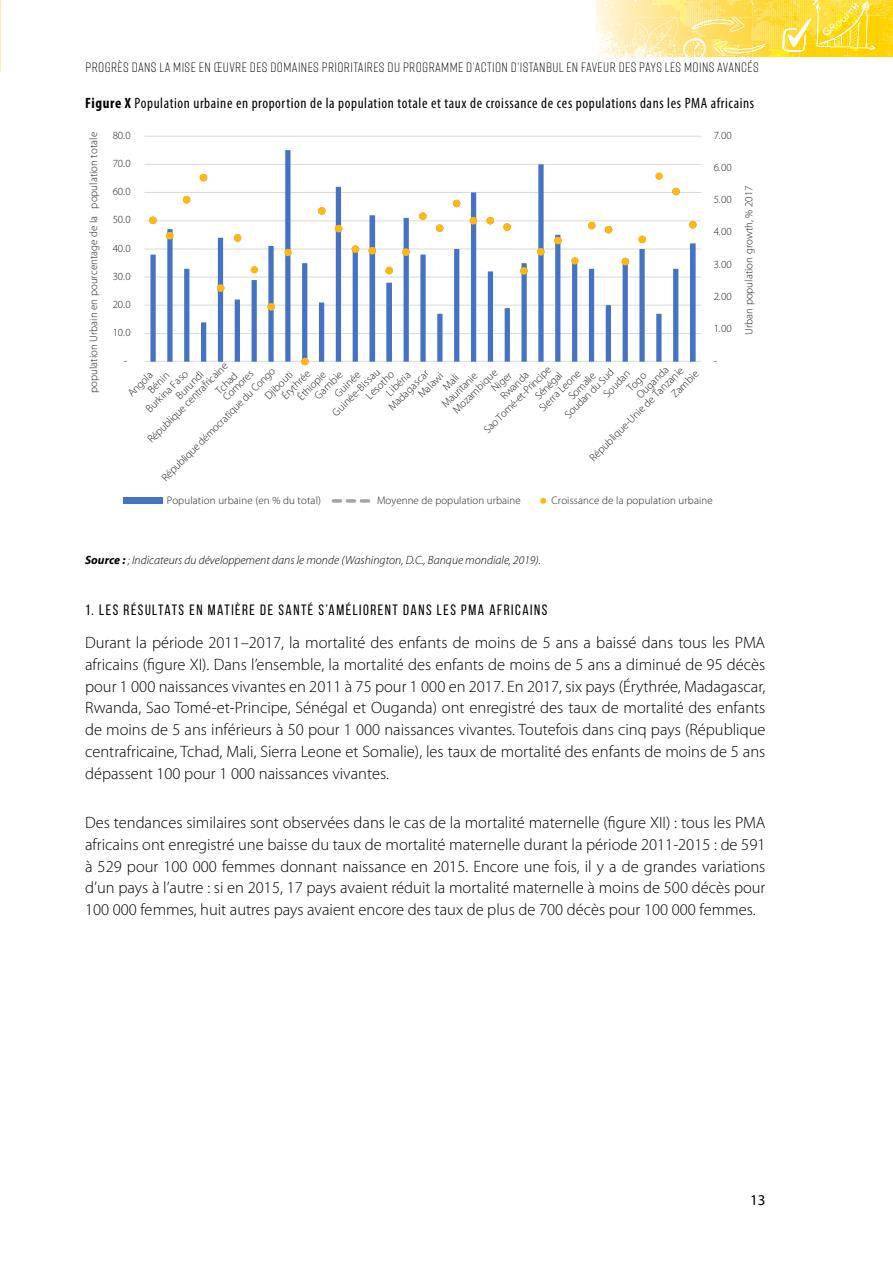
<style>
.page{position:relative;width:893px;height:1263px;background:#fff}
.page>*{position:absolute;margin:0;border:0;box-sizing:border-box;transform-origin:0 0}
.t1{font:300 16.5px/21.8px "Myriad Pro";color:#000;text-align:justify}
.t2{font:condensed 15px "Myriad Pro";letter-spacing:.04em;color:#000}
.t3{font:15px "Bebas Neue";letter-spacing:.1em;color:#000}
.t4{font:15px "Myriad Pro";color:#000}
.t5{font:300 13.5px "Rift";letter-spacing:.03em;color:#000}
.t6{font:italic 300 12px "Myriad Pro";color:#000}
.t7{font:300 10.95px/14px "Myriad Pro";letter-spacing:.005em;color:#231f20;text-align:right}
.t8{font:10.8px "Calibri";color:#595959}
.s1{font-weight:700}
</style>
<div class="page">
<svg style="left:596px;top:33px;width:16px;height:24px"></svg>
<svg style="left:0;top:0;width:1px;height:72px"></svg>
<svg style="left:634px;top:0;width:259px;height:57px;background:#fee05f"></svg>
<hr style="left:145px;top:361px;width:556px;height:1px;background:#d9d9d9">
<hr style="left:145px;top:333px;width:556px;height:1px;background:#d9d9d9">
<hr style="left:145px;top:305px;width:556px;height:1px;background:#d9d9d9">
<hr style="left:145px;top:277px;width:556px;height:1px;background:#d9d9d9">
<hr style="left:145px;top:249px;width:556px;height:1px;background:#d9d9d9">
<hr style="left:145px;top:221px;width:556px;height:1px;background:#d9d9d9">
<hr style="left:145px;top:192px;width:556px;height:1px;background:#d9d9d9">
<hr style="left:145px;top:164px;width:556px;height:1px;background:#d9d9d9">
<hr style="left:145px;top:136px;width:556px;height:1px;background:#d9d9d9">
<svg style="left:150px;top:150px;width:546px;height:212px"></svg>
<div style="left:149px;top:217px;width:8px;height:7px;background:#fcb813;border-radius:50%"></div>
<div style="left:166px;top:232px;width:7px;height:7px;background:#fcb813;border-radius:50%"></div>
<div style="left:183px;top:196px;width:7px;height:7px;background:#fcb813;border-radius:50%"></div>
<div style="left:200px;top:174px;width:7px;height:7px;background:#fcb813;border-radius:50%"></div>
<div style="left:217px;top:284px;width:7px;height:8px;background:#fcb813;border-radius:50%"></div>
<div style="left:234px;top:234px;width:7px;height:8px;background:#fcb813;border-radius:50%"></div>
<div style="left:251px;top:266px;width:7px;height:7px;background:#fcb813;border-radius:50%"></div>
<div style="left:267px;top:303px;width:8px;height:8px;background:#fcb813;border-radius:50%"></div>
<div style="left:284px;top:249px;width:8px;height:7px;background:#fcb813;border-radius:50%"></div>
<div style="left:301px;top:358px;width:8px;height:7px;background:#fcb813;border-radius:50%"></div>
<div style="left:318px;top:207px;width:7px;height:8px;background:#fcb813;border-radius:50%"></div>
<div style="left:335px;top:225px;width:7px;height:7px;background:#fcb813;border-radius:50%"></div>
<div style="left:352px;top:245px;width:7px;height:8px;background:#fcb813;border-radius:50%"></div>
<div style="left:369px;top:247px;width:7px;height:7px;background:#fcb813;border-radius:50%"></div>
<div style="left:385px;top:267px;width:8px;height:7px;background:#fcb813;border-radius:50%"></div>
<div style="left:402px;top:248px;width:8px;height:8px;background:#fcb813;border-radius:50%"></div>
<div style="left:419px;top:212px;width:8px;height:8px;background:#fcb813;border-radius:50%"></div>
<div style="left:436px;top:224px;width:7px;height:8px;background:#fcb813;border-radius:50%"></div>
<div style="left:453px;top:200px;width:7px;height:7px;background:#fcb813;border-radius:50%"></div>
<div style="left:470px;top:217px;width:7px;height:7px;background:#fcb813;border-radius:50%"></div>
<div style="left:486px;top:217px;width:8px;height:7px;background:#fcb813;border-radius:50%"></div>
<div style="left:503px;top:223px;width:8px;height:8px;background:#fcb813;border-radius:50%"></div>
<div style="left:520px;top:267px;width:8px;height:8px;background:#fcb813;border-radius:50%"></div>
<div style="left:537px;top:248px;width:7px;height:8px;background:#fcb813;border-radius:50%"></div>
<div style="left:554px;top:237px;width:8px;height:7px;background:#fcb813;border-radius:50%"></div>
<div style="left:571px;top:257px;width:8px;height:7px;background:#fcb813;border-radius:50%"></div>
<div style="left:588px;top:222px;width:7px;height:7px;background:#fcb813;border-radius:50%"></div>
<div style="left:605px;top:226px;width:7px;height:7px;background:#fcb813;border-radius:50%"></div>
<div style="left:622px;top:258px;width:7px;height:7px;background:#fcb813;border-radius:50%"></div>
<div style="left:638px;top:236px;width:8px;height:7px;background:#fcb813;border-radius:50%"></div>
<div style="left:655px;top:172px;width:8px;height:8px;background:#fcb813;border-radius:50%"></div>
<div style="left:672px;top:188px;width:8px;height:7px;background:#fcb813;border-radius:50%"></div>
<div style="left:689px;top:221px;width:7px;height:8px;background:#fcb813;border-radius:50%"></div>
<div style="left:123px;top:498px;width:39px;height:6px;background:#4472c4"></div>
<svg style="left:332px;top:499px;width:10px;height:4px"></svg>
<svg style="left:346px;top:499px;width:10px;height:4px"></svg>
<svg style="left:360px;top:499px;width:10px;height:4px"></svg>
<svg style="left:540px;top:498px;width:6px;height:6px"></svg>
<p class="t5" style="left:86px;top:58px;width:675px">PROGRÈS DANS LA MISE EN ŒUVRE DES DOMAINES PRIORITAIRES DU PROGRAMME D’ACTION D’ISTANBUL EN FAVEUR DES PAYS LES MOINS AVANCÉS</p>
<p class="t2" style="left:85px;top:94px;width:671px"><span class="s1">Figure X</span> Population urbaine en proportion de la population totale et taux de croissance de ces populations dans les PMA africains</p>
<p class="t7" style="left:86px;top:393px;width:262px;rotate:-90deg">population Urbain en pourcentage de la population totale</p>
<p class="t7" style="left:113px;top:128px;width:19px">80.0</p>
<p class="t7" style="left:113px;top:156px;width:19px">70.0</p>
<p class="t7" style="left:113px;top:184px;width:19px">60.0</p>
<p class="t7" style="left:113px;top:213px;width:19px">50.0</p>
<p class="t7" style="left:113px;top:241px;width:19px">40.0</p>
<p class="t7" style="left:113px;top:269px;width:19px">30.0</p>
<p class="t7" style="left:113px;top:297px;width:19px">20.0</p>
<p class="t7" style="left:113px;top:325px;width:19px">10.0</p>
<p class="t8" style="left:124px;top:353px;width:5px">-</p>
<p class="t7" style="left:144px;top:436px;width:110px;rotate:-45deg">République centrafricaine<br>Tchad</p>
<p class="t7" style="left:481px;top:426px;width:91px;rotate:-45deg">Sao Tomé-et-Principe</p>
<p class="t7" style="left:633px;top:392px;width:42px;rotate:-45deg">Ouganda</p>
<p class="t7" style="left:586px;top:454px;width:130px;rotate:-45deg">République-Unie de Tanzanie</p>
<p class="t7" style="left:562px;top:411px;width:66px;rotate:-45deg">Soudan du Sud</p>
<p class="t7" style="left:624px;top:384px;width:24px;rotate:-45deg">Togo</p>
<p class="t7" style="left:158px;top:474px;width:157px;rotate:-45deg">République démocratique du Congo</p>
<p class="t7" style="left:329px;top:409px;width:64px;rotate:-45deg">Guinée-Bissau</p>
<p class="t7" style="left:450px;top:407px;width:60px;rotate:-45deg">Mozambique</p>
<p class="t7" style="left:497px;top:393px;width:37px;rotate:-45deg">Rwanda</p>
<p class="t7" style="left:385px;top:404px;width:54px;rotate:-45deg">Madagascar</p>
<p class="t7" style="left:536px;top:404px;width:55px;rotate:-45deg">Sierra Leone</p>
<p class="t7" style="left:219px;top:394px;width:40px;rotate:-45deg">Comores</p>
<p class="t7" style="left:261px;top:392px;width:37px;rotate:-45deg">Djibouti</p>
<p class="t7" style="left:488px;top:384px;width:25px;rotate:-41deg">Niger</p>
<p class="t7" style="left:600px;top:391px;width:35px;rotate:-46deg">Soudan</p>
<p class="t7" style="left:143px;top:405px;width:56px;rotate:-45deg">Burkina Faso</p>
<p class="t7" style="left:668px;top:391px;width:35px;rotate:-45deg">Zambie</p>
<p class="t7" style="left:172px;top:392px;width:36px;rotate:-45deg">Burundi</p>
<p class="t7" style="left:532px;top:392px;width:35px;rotate:-45deg">Sénégal</p>
<p class="t7" style="left:278px;top:392px;width:37px;rotate:-45deg">Érythrée</p>
<p class="t7" style="left:311px;top:392px;width:36px;rotate:-45deg">Gambie</p>
<p class="t7" style="left:331px;top:390px;width:33px;rotate:-45deg">Guinée</p>
<p class="t7" style="left:363px;top:392px;width:36px;rotate:-45deg">Lesotho</p>
<p class="t7" style="left:383px;top:389px;width:32px;rotate:-45deg">Libéria</p>
<p class="t7" style="left:415px;top:391px;width:32px;rotate:-45deg">Malawi</p>
<p class="t7" style="left:440px;top:383px;width:20px;rotate:-45deg">Mali</p>
<p class="t7" style="left:294px;top:393px;width:37px;rotate:-45deg">Éthiopie</p>
<p class="t7" style="left:125px;top:390px;width:32px;rotate:-45deg">Angola</p>
<p class="t7" style="left:145px;top:386px;width:27px;rotate:-45deg">Bénin</p>
<p class="t7" style="left:439px;top:401px;width:47px;rotate:-45deg">Mauritanie</p>
<p class="t7" style="left:565px;top:392px;width:35px;rotate:-45deg">Somalie</p>
<p class="t7" style="left:714px;top:128px;width:19px">7.00</p>
<p class="t7" style="left:714px;top:160px;width:19px">6.00</p>
<p class="t7" style="left:714px;top:192px;width:19px">5.00</p>
<p class="t7" style="left:714px;top:225px;width:19px">4.00</p>
<p class="t7" style="left:714px;top:257px;width:19px">3.00</p>
<p class="t7" style="left:714px;top:289px;width:19px">2.00</p>
<p class="t7" style="left:714px;top:321px;width:19px">1.00</p>
<p class="t8" style="left:714px;top:353px;width:5px">-</p>
<p class="t7" style="left:167px;top:493px;width:156px">Population urbaine (en % du total)</p>
<p class="t7" style="left:377px;top:493px;width:145px">Moyenne de population urbaine</p>
<p class="t7" style="left:552px;top:493px;width:163px">Croissance de la population urbaine</p>
<p class="t7" style="left:742px;top:335px;width:151px;rotate:-90deg">Urban population growth, % 2017</p>
<p class="t6" style="left:85px;top:552px;width:457px"><span class="s1">Source :</span> ; Indicateurs du développement dans le monde (Washington, D.C., Banque mondiale, 2019).</p>
<p class="t3" style="left:85px;top:601px;width:464px">1. LES RÉSULTATS EN MATIÈRE DE SANTÉ S’AMÉLIORENT DANS LES PMA AFRICAINS</p>
<p class="t1" style="left:85px;top:631px;width:682px">Durant la période 2011–2017, la mortalité des enfants de moins de 5 ans a baissé dans tous les PMA africains (figure XI). Dans l’ensemble, la mortalité des enfants de moins de 5 ans a diminué de 95 décès pour 1 000 naissances vivantes en 2011 à 75 pour 1 000 en 2017. En 2017, six pays (Érythrée, Madagascar, Rwanda, Sao Tomé-et-Principe, Sénégal et Ouganda) ont enregistré des taux de mortalité des enfants de moins de 5 ans inférieurs à 50 pour 1 000 naissances vivantes. Toutefois dans cinq pays (République centrafricaine, Tchad, Mali, Sierra Leone et Somalie), les taux de mortalité des enfants de moins de 5 ans dépassent 100 pour 1 000 naissances vivantes.</p>
<p class="t1" style="left:85px;top:811px;width:682px">Des tendances similaires sont observées dans le cas de la mortalité maternelle (figure XII) : tous les PMA africains ont enregistré une baisse du taux de mortalité maternelle durant la période 2011-2015 : de 591 à 529 pour 100 000 femmes donnant naissance en 2015. Encore une fois, il y a de grandes variations d’un pays à l’autre : si en 2015, 17 pays avaient réduit la mortalité maternelle à moins de 500 décès pour 100 000 femmes, huit autres pays avaient encore des taux de plus de 700 décès pour 100 000 femmes.</p>
<p class="t4" style="left:750px;top:1191px;width:17px">13</p>
</div>
